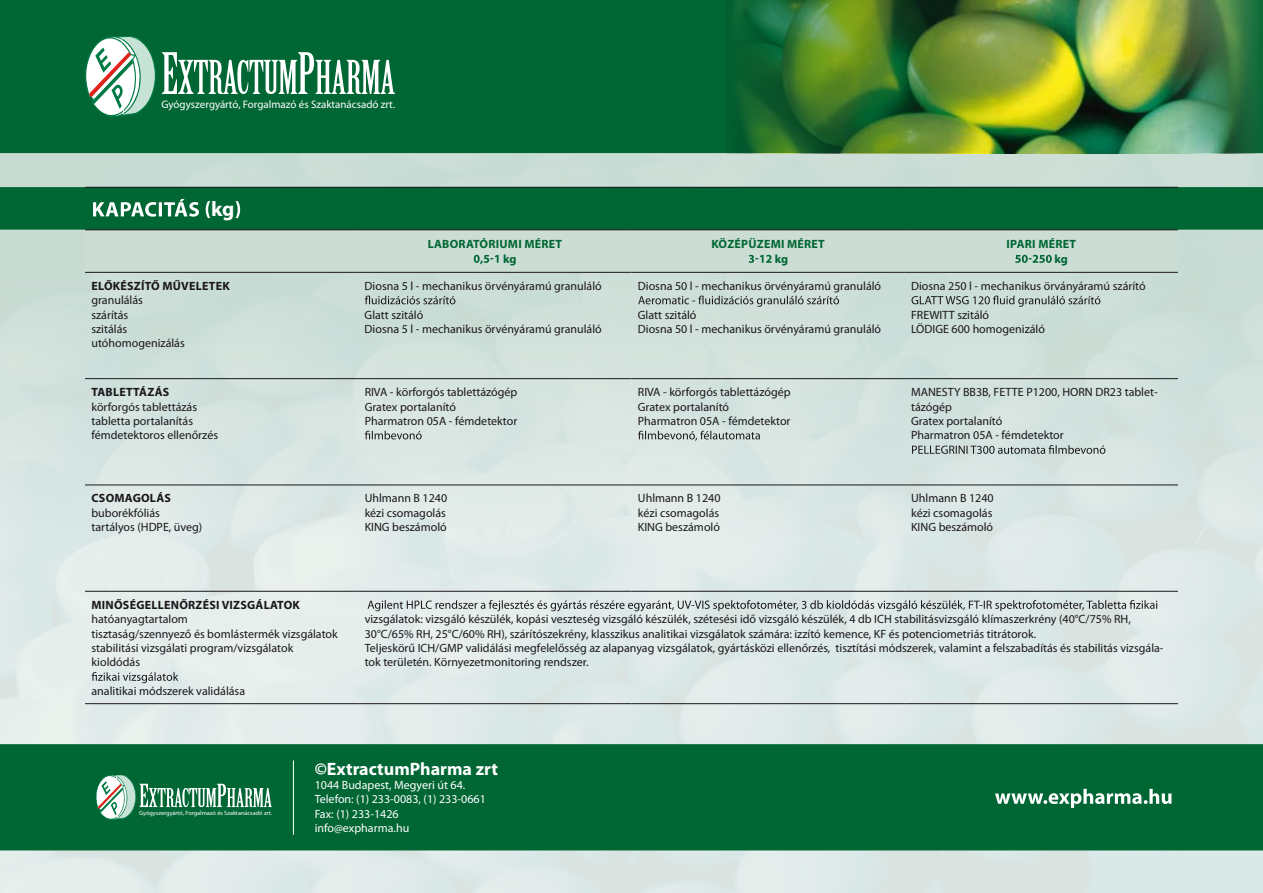
<style>
.page{position:relative;width:1263px;height:893px;background:#fff}
.page>*{position:absolute;margin:0;border:0;box-sizing:border-box;transform-origin:0 0}
.t1{font:700 21px "Myriad Pro";color:#fff}
.t2{font:700 18px "Myriad Pro";color:#fff}
.t3{font:12px/14.4px "Myriad Pro";color:#1a171b}
.t4{font:12px/14.4px "Myriad Pro";color:#fff}
.t5{font:700 12px "Myriad Pro";letter-spacing:.02em;color:#1a171b}
.t6{font:700 12px/14.4px "Myriad Pro";letter-spacing:.02em;color:#063}
.t7{font:10.95px "Myriad Pro";color:#fff}
.t8{font:6.15px "Myriad Pro";color:#fff}
</style>
<div class="page">
<img style="left:0;top:153px;width:1263px;height:740px">
<div style="left:0;top:187px;width:1263px;height:43px;background:#063"></div>
<div style="left:85px;top:187px;width:1093px;height:43px;background:#063"></div>
<div style="left:85px;top:231px;width:1093px;height:41px;background:#cbddd4"></div>
<hr style="left:85px;top:187px;width:273px;height:1px;background:#1a171b">
<hr style="left:358px;top:187px;width:273px;height:1px;background:#1a171b">
<hr style="left:631px;top:187px;width:274px;height:1px;background:#1a171b">
<hr style="left:905px;top:187px;width:273px;height:1px;background:#1a171b">
<hr style="left:85px;top:230px;width:273px;height:1px;background:#1a171b">
<hr style="left:358px;top:230px;width:273px;height:1px;background:#1a171b">
<hr style="left:631px;top:230px;width:274px;height:1px;background:#1a171b">
<hr style="left:905px;top:230px;width:273px;height:1px;background:#1a171b">
<hr style="left:85px;top:272px;width:273px;height:1px;background:#1a171b">
<hr style="left:358px;top:272px;width:273px;height:1px;background:#1a171b">
<hr style="left:631px;top:272px;width:274px;height:1px;background:#1a171b">
<hr style="left:905px;top:272px;width:273px;height:1px;background:#1a171b">
<hr style="left:85px;top:378px;width:273px;height:1px;background:#1a171b">
<hr style="left:358px;top:378px;width:273px;height:1px;background:#1a171b">
<hr style="left:631px;top:378px;width:274px;height:1px;background:#1a171b">
<hr style="left:905px;top:378px;width:273px;height:1px;background:#1a171b">
<hr style="left:85px;top:485px;width:273px;height:1px;background:#1a171b">
<hr style="left:358px;top:485px;width:273px;height:1px;background:#1a171b">
<hr style="left:631px;top:485px;width:274px;height:1px;background:#1a171b">
<hr style="left:905px;top:485px;width:273px;height:1px;background:#1a171b">
<hr style="left:85px;top:591px;width:273px;height:1px;background:#1a171b">
<hr style="left:358px;top:591px;width:273px;height:1px;background:#1a171b">
<hr style="left:631px;top:591px;width:274px;height:1px;background:#1a171b">
<hr style="left:905px;top:591px;width:273px;height:1px;background:#1a171b">
<hr style="left:85px;top:703px;width:273px;height:1px;background:#1a171b">
<hr style="left:358px;top:703px;width:273px;height:1px;background:#1a171b">
<hr style="left:631px;top:703px;width:274px;height:1px;background:#1a171b">
<hr style="left:905px;top:703px;width:273px;height:1px;background:#1a171b">
<svg style="left:93px;top:199px;width:117px;height:19px"></svg>
<svg style="left:235px;top:201px;width:5px;height:17px"></svg>
<svg style="left:474px;top:255px;width:24px;height:9px"></svg>
<svg style="left:749px;top:255px;width:23px;height:8px"></svg>
<svg style="left:1015px;top:255px;width:37px;height:8px"></svg>
<svg style="left:365px;top:296px;width:90px;height:8px"></svg>
<svg style="left:638px;top:296px;width:201px;height:11px;background:#a8b4b0"></svg>
<svg style="left:911px;top:296px;width:189px;height:11px;background:#a5b2ae"></svg>
<svg style="left:365px;top:431px;width:57px;height:8px"></svg>
<svg style="left:638px;top:431px;width:122px;height:10px"></svg>
<svg style="left:912px;top:445px;width:193px;height:9px;background:#a0aaa9"></svg>
<svg style="left:92px;top:672px;width:86px;height:11px"></svg>
<svg style="left:367px;top:600px;width:790px;height:11px;background:#b3bbbb"></svg>
<div style="left:0;top:0;width:726px;height:153px;background:#063"></div>
<div style="left:0;top:744px;width:1263px;height:106px;background:#063"></div>
<img style="left:726px;top:0;width:537px;height:153px">
<svg style="left:84px;top:36px;width:72px;height:81px"></svg>
<svg style="left:162px;top:52px;width:233px;height:42px"></svg>
<svg style="left:995px;top:789px;width:176px;height:19px"></svg>
<svg style="left:95px;top:775px;width:177px;height:45px"></svg>
<hr style="left:293px;top:760px;width:1px;height:75px;background:#fff">
<p class="t7" style="left:161px;top:97px;width:235px">Gyógyszergyártó, Forgalmazó és Szaktanácsadó zrt.</p>
<h1 class="t1" style="left:211px;top:196px;width:25px">kg</h1>
<p class="t5" style="left:92px;top:278px;width:140px">ELŐKÉSZÍTŐ MŰVELETEK</p>
<p class="t3" style="left:91px;top:293px;width:95px">granulálás<br>szárítás<br>szitálás utóhomogenizálás</p>
<p class="t5" style="left:92px;top:384px;width:79px">TABLETTÁZÁS</p>
<p class="t3" style="left:91px;top:399px;width:128px">körforgós tablettázás tabletta portalanítás fémdetektoros ellenőrzés</p>
<p class="t5" style="left:92px;top:491px;width:81px">CSOMAGOLÁS</p>
<p class="t3" style="left:91px;top:505px;width:112px">buborékfóliás tartályos (HDPE, üveg)</p>
<p class="t5" style="left:92px;top:597px;width:210px">MINŐSÉGELLENŐRZÉSI VIZSGÁLATOK</p>
<p class="t3" style="left:91px;top:612px;width:248px">hatóanyagtartalom<br>tisztaság/szennyező és bomlástermék vizsgálatok stabilitási vizsgálati program/vizsgálatok kioldódás</p>
<p class="t3" style="left:91px;top:684px;width:155px">analitikai módszerek validálása</p>
<p class="t6" style="left:503px;top:237px;width:61px;text-indent:-75px">LABORATÓRIUMI MÉRET kg</p>
<p class="t6" style="left:775px;top:237px;width:52px;text-indent:-63px">KÖZÉPÜZEMI MÉRET kg</p>
<p class="t6" style="left:1054px;top:237px;width:23px;text-indent:-48px">IPARI MÉRET kg</p>
<p class="t3" style="left:365px;top:278px;width:239px">Diosna 5 l - mechanikus örvényáramú granuláló</p>
<p class="t3" style="left:365px;top:307px;width:239px">Glatt szitáló<br>Diosna 5 l - mechanikus örvényáramú granuláló</p>
<p class="t3" style="left:638px;top:278px;width:245px">Diosna 50 l - mechanikus örvényáramú granuláló</p>
<p class="t3" style="left:638px;top:307px;width:245px">Glatt szitáló<br>Diosna 50 l - mechanikus örvényáramú granuláló</p>
<p class="t3" style="left:911px;top:278px;width:236px">Diosna 250 l - mechanikus örványáramú szárító</p>
<p class="t3" style="left:911px;top:307px;width:135px">FREWITT szitáló<br>LÖDIGE 600 homogenizáló</p>
<p class="t3" style="left:365px;top:385px;width:154px">RIVA - körforgós tablettázógép<br>Gratex portalanító<br>Pharmatron 05A - fémdetektor</p>
<p class="t3" style="left:638px;top:385px;width:154px">RIVA - körforgós tablettázógép<br>Gratex portalanító<br>Pharmatron 05A - fémdetektor</p>
<p class="t3" style="left:911px;top:385px;width:248px">MANESTY BB3B, FETTE P1200, HORN DR23 tablet&shy;tázógép<br>Gratex portalanító<br>Pharmatron 05A - fémdetektor</p>
<p class="t3" style="left:365px;top:491px;width:84px;text-align:justify">Uhlmann B 1240 kézi csomagolás KING beszámoló</p>
<p class="t3" style="left:638px;top:491px;width:84px;text-align:justify">Uhlmann B 1240 kézi csomagolás KING beszámoló</p>
<p class="t3" style="left:911px;top:491px;width:84px;text-align:justify">Uhlmann B 1240 kézi csomagolás KING beszámoló</p>
<p class="t3" style="left:365px;top:612px;width:800px">vizsgálatok: vizsgáló készülék, kopási veszteség vizsgáló készülék, szétesési idő vizsgáló készülék, 4 db ICH stabilitásvizsgáló klímaszerkrény (40°C/75% RH, 30°C/65% RH, 25°C/60% RH), szárítószekrény, klasszikus analitikai vizsgálatok számára: izzító kemence, KF és potenciometriás titrátorok.<br>Teljeskörű ICH/GMP validálási megfelelősség az alapanyag vizsgálatok, gyártásközi ellenőrzés, tisztítási módszerek, valamint a felszabadítás és stabilitás vizsgála&shy;tok területén. Környezetmonitoring rendszer.</p>
<p class="t8" style="left:139px;top:809px;width:134px">Gyógyszergyártó, Forgalmazó és Szaktanácsadó zrt.</p>
<h2 class="t2" style="left:315px;top:757px;width:185px">©ExtractumPharma zrt</h2>
<p class="t4" style="left:315px;top:778px;width:173px">1044 Budapest, Megyeri út 64.<br>Telefon: (1) 233-0083, (1) 233-0661<br>Fax: (1) 233-1426 info@expharma.hu</p>
</div>
